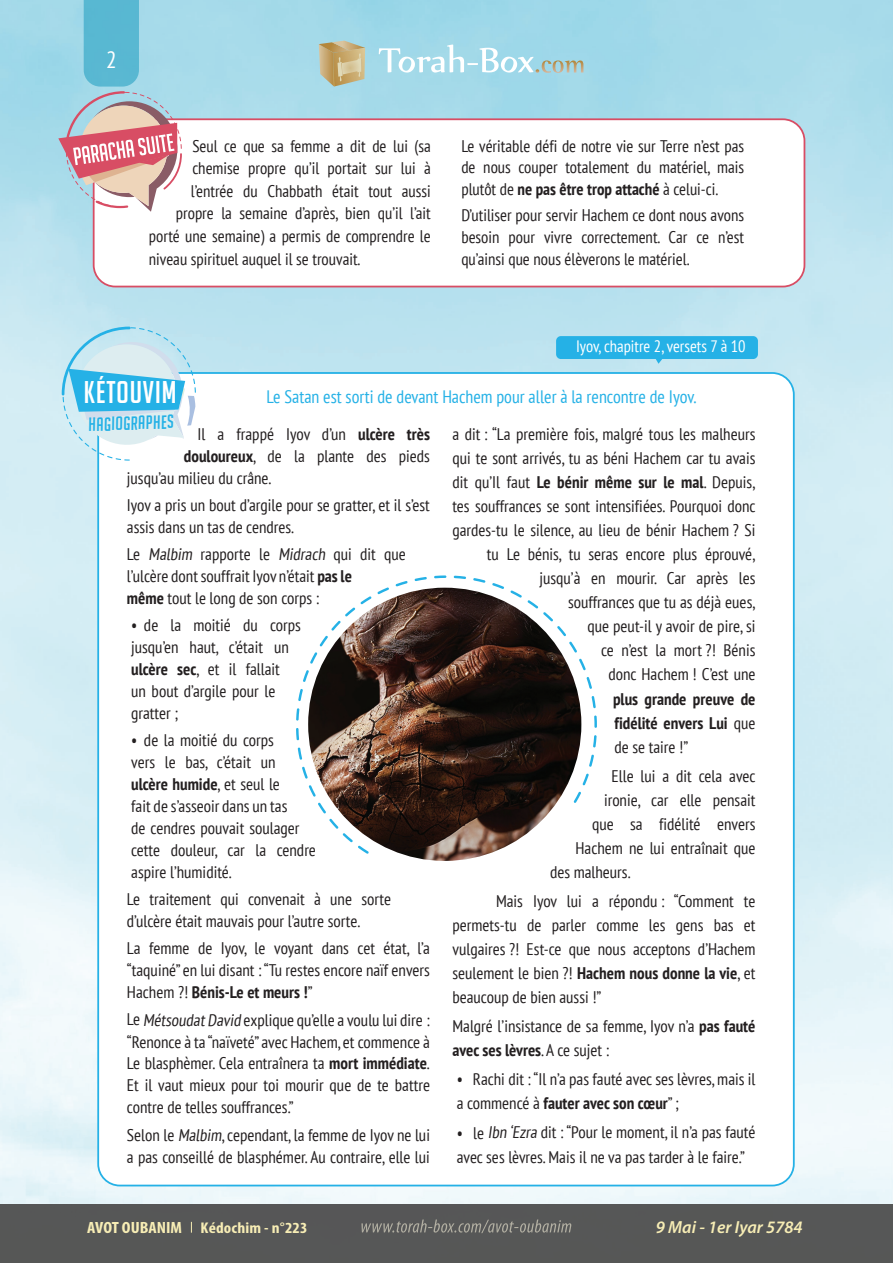
<style>
.page{position:relative;width:893px;height:1263px;background:#fff}
.page>*{position:absolute;margin:0;border:0;box-sizing:border-box;transform-origin:0 0}
.t1{font:30.6px "Big Noodle Titling";letter-spacing:.03em;color:#fff}
.t2{font:condensed 23.4px "PT Sans";color:#fff}
.t3{font:italic 18.75px "Big Noodle Titling";color:#25b1e6}
.t4{font:condensed 18px "PT Sans";color:#25b1e6}
.t5{font:italic 600 17.55px "Myriad Pro";color:#f7edb5}
.t6{font:condensed 16.8px/21.9px "PT Sans";color:#231f20}
.t7{font:700 condensed 16.8px/24px "PT Sans";color:#231f20;text-align:justify}
.t8{font:condensed 16.5px "PT Sans";color:#fff}
.t9{font:700 condensed 15.6px "Myriad Pro";letter-spacing:.01em;color:#f7edb5;scale:1.11 1}
.s1{font-weight:700}
.s2{font-weight:400}
.s3{font-size:16.35px}
</style>
<div class="page">
<img style="left:0;top:0;width:893px;height:1204px">
<div style="left:0;top:1204px;width:891px;height:59px;background:#56585a"></div>
<img style="left:397px;top:1219px;width:174px;height:14px">
<svg style="left:379px;top:45px;width:204px;height:28px;background:#b3dde7"></svg>
<svg style="left:319px;top:41px;width:46px;height:46px;background:#c3b58a"></svg>
<div style="left:98px;top:373px;width:696px;height:812px;background:#fff;border-radius:22px"></div>
<svg style="left:556px;top:336px;width:202px;height:28px;background:#41bae7"></svg>
<svg style="left:62px;top:327px;width:134px;height:134px;background:#aedef0"></svg>
<div style="left:94px;top:119px;width:710px;height:168px;background:#fff;border-radius:22px"></div>
<div style="left:93px;top:118px;width:712px;height:169px;border:2px solid #d84d64;border-radius:22px"></div>
<svg style="left:58px;top:0;width:124px;height:212px;background:#afbdc9"></svg>
<svg style="left:296px;top:575px;width:301px;height:279px"></svg>
<h2 class="t2" style="left:106px;top:45px;width:12px">2</h2>
<p class="t6" style="left:192px;top:135px;width:240px">Seul ce que sa femme a dit de lui (sa</p>
<p class="t6" style="left:192px;top:157px;width:240px">chemise propre qu’il portait sur lui à</p>
<p class="t6" style="left:191px;top:180px;width:241px">l’entrée du Chabbath était tout aussi</p>
<p class="t6" style="left:176px;top:202px;width:257px">propre la semaine d’après, bien qu’il l’ait</p>
<p class="t6" style="left:149px;top:225px;width:283px">porté une semaine) a permis de comprendre le</p>
<p class="t6" style="left:149px;top:247px;width:213px">niveau spirituel auquel il se trouvait.</p>
<p class="t6" style="left:461px;top:135px;width:284px;line-height:21.5px;text-align:justify">Le véritable défi de notre vie sur Terre n’est pas de nous couper totalement du matériel, mais plutôt de <span class="s1">ne pas être trop attaché</span> à celui-ci.</p>
<p class="t6" style="left:461px;top:204px;width:284px;line-height:21.5px;text-align:justify">D’utiliser pour servir Hachem ce dont nous avons besoin pour vivre correctement. Car ce n’est qu’ainsi que nous élèverons le matériel.</p>
<p class="t8" style="left:576px;top:336px;width:171px">Iyov, chapitre 2, versets 7 à 10</p>
<h1 class="t1" style="left:84px;top:376px;width:94px">KÉTOUVIM</h1>
<p class="t4" style="left:267px;top:385px;width:431px">Le Satan est sorti de devant Hachem pour aller à la rencontre de Iyov.</p>
<p class="t3" style="left:88px;top:414px;width:87px;rotate:-2deg">Hagiographes</p>
<p class="t6" style="left:197px;top:423px;width:234px">Il a frappé Iyov d’un <span class="s1">ulcère très</span></p>
<p class="t6" style="left:184px;top:445px;width:247px"><span class="s1">douloureux</span>, de la plante des pieds</p>
<p class="t6" style="left:127px;top:467px;width:146px">jusqu’au milieu du crâne.</p>
<p class="t6" style="left:127px;top:494px;width:304px">Iyov a pris un bout d’argile pour se gratter, et il s’est assis dans un tas de cendres.</p>
<p class="t6" style="left:127px;top:543px;width:281px">Le Malbim rapporte le Midrach qui dit que l’ulcère dont souffrait Iyov n’était <span class="s1">pas le<br>même</span> tout le long de son corps :</p>
<p class="t6" style="left:131px;top:614px;width:171px">• de la moitié du corps jusqu’en haut, c’était un <span class="s1">ulcère sec</span>, et il fallait<br>un bout d’argile pour le gratter ;</p>
<p class="t6" style="left:131px;top:729px;width:186px">• de la moitié du corps<br>vers le bas, c’était un <span class="s1">ulcère humide</span>, et seul le<br>fait de s’asseoir dans un tas<br>de cendres pouvait soulager cette douleur, car la cendre aspire l’humidité.</p>
<p class="t6" style="left:127px;top:888px;width:266px">Le traitement qui convenait à une sorte d’ulcère était mauvais pour l’autre sorte.</p>
<p class="t6" style="left:127px;top:937px;width:304px;text-align:justify">La femme de Iyov, le voyant dans cet état, l’a “taquiné” en lui disant : “Tu restes encore naïf envers Hachem ?! <span class="s1">Bénis-Le et meurs !</span>”</p>
<p class="t6" style="left:127px;top:1008px;width:305px;text-align:justify">Le MétsoudatDavid explique qu’elle a voulu lui dire : “Renonce à ta “naïveté” avec Hachem, et commence à Le blasphèmer. Cela entraînera ta <span class="s1">mort immédiate</span>.<br>Et il vaut mieux pour toi mourir que de te battre contre de telles souffrances.”</p>
<p class="t6" style="left:127px;top:1123px;width:305px">Selon le Malbim, cependant, la femme de Iyov ne lui a pas conseillé de blasphémer. Au contraire, elle lui</p>
<p class="t6" style="left:452px;top:422px;width:305px;line-height:24px;text-align:right">a dit : “La première fois, malgré tous les malheurs qui te sont arrivés, tu as béni Hachem car tu avais dit qu’Il faut <span class="s1">Le bénir même sur le mal</span>. Depuis, tes souffrances se sont intensifiées. Pourquoi donc gardes-tu le silence, au lieu de bénir Hachem ? Si tu Le bénis, tu seras encore plus éprouvé, jusqu’à en mourir. Car après les<br>souffrances que tu as déjà eues,<br>que peut-il y avoir de pire, si<br>ce n’est la mort ?! Bénis<br>donc Hachem ! C’est une</p>
<p class="t7" style="left:613px;top:686px;width:144px">plus grande preuve de fidélité envers Lui <span class="s2">que de se taire !”</span></p>
<p class="t6" style="left:611px;top:764px;width:145px">Elle lui a dit cela avec</p>
<p class="t6" style="left:604px;top:788px;width:153px">ironie, car elle pensait</p>
<p class="t6" style="left:592px;top:812px;width:165px">que sa fidélité envers</p>
<p class="t6" style="left:575px;top:836px;width:181px">Hachem ne lui entraînait que</p>
<p class="t6" style="left:550px;top:860px;width:82px">des malheurs.</p>
<p class="t6" style="left:452px;top:889px;width:305px;line-height:24px;text-align:justify;text-indent:44px">Mais Iyov lui a répondu : “Comment te permets-tu de parler comme les gens bas et vulgaires ?! Est-ce que nous acceptons d’Hachem seulement le bien ?! <span class="s1">Hachem nous donne la vie</span>, et beaucoup de bien aussi !”</p>
<p class="t6" style="left:452px;top:1014px;width:305px;line-height:24px">Malgré l’insistance de sa femme, Iyov n’a <span class="s1">pas fauté avec ses lèvres</span>. A ce sujet :</p>
<p class="t6" style="left:457px;top:1067px;width:300px;line-height:24px">• Rachi dit : “Il n’a pas fauté avec ses lèvres, mais il a commencé à <span class="s1">fauter avec son cœur</span>” ;</p>
<p class="t6" style="left:457px;top:1120px;width:300px;line-height:24px">• le Ibn ‘Ezra dit : “Pour le moment, il n’a pas fauté avec ses lèvres. Mais il ne va pas tarder à le faire.”</p>
<p class="t9" style="left:87px;top:1218px;width:200px"><span class="s3">AVOT OUBANIM</span> Kédochim - n°223</p>
<p class="t5" style="left:656px;top:1216px;width:148px">9 Mai - 1er Iyar 5784</p>
</div>
